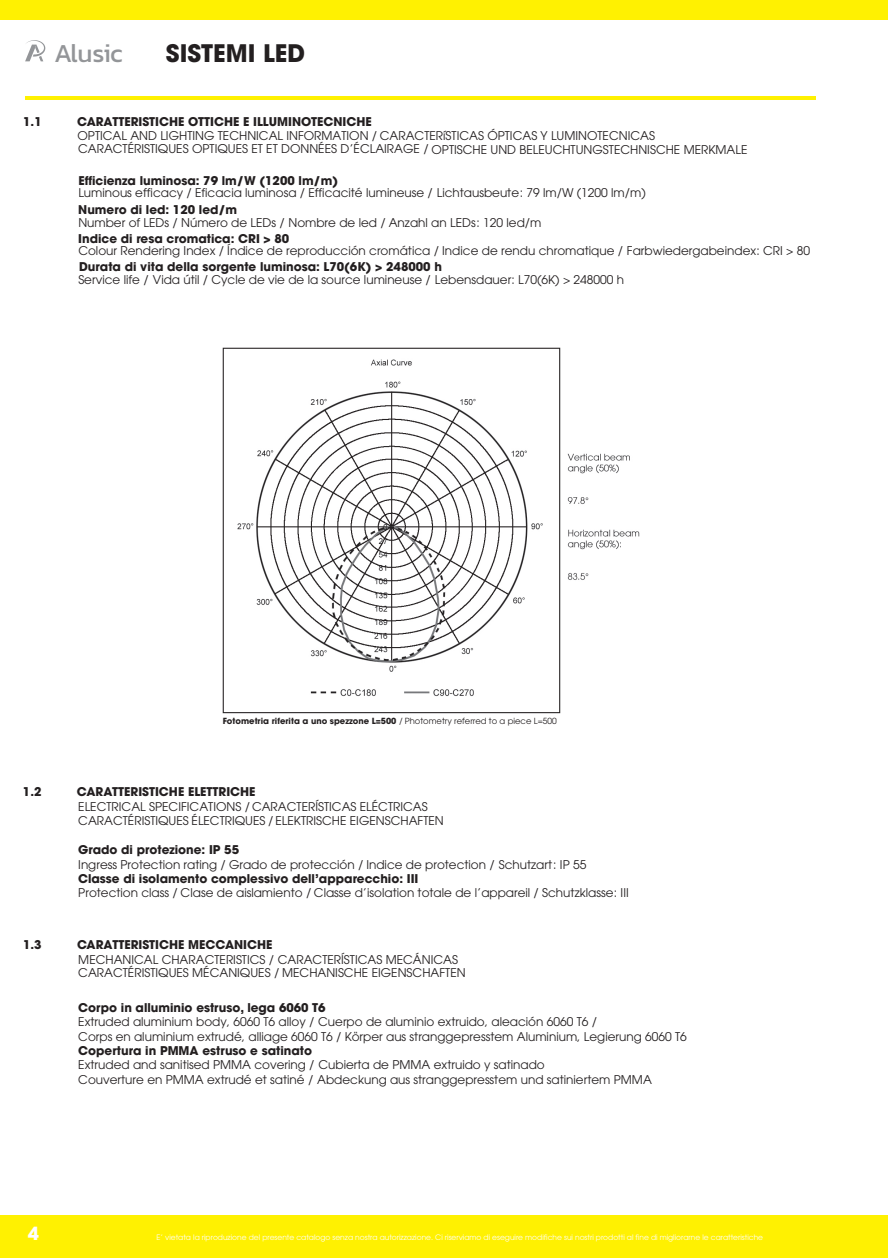
<style>
.page{position:relative;width:888px;height:1258px;background:#fff}
.page>*{position:absolute;margin:0;border:0;box-sizing:border-box;transform-origin:0 0}
.t1{font:26.4px "Kanit";letter-spacing:-.035em;color:#939598}
.t2{font:700 24px "Avant Garde";color:#231f20}
.t3{font:700 18px "Avant Garde";color:#fff}
.t4{font:12px "Avant Garde";color:#231f20}
.t5{font:700 12px "Avant Garde";color:#231f20}
.t6{font:700 8.4px "Avant Garde";color:#231f20}
.t7{font:7.5px "Avant Garde";color:#fff}
.s1{font-weight:400}
</style>
<div class="page">
<img style="left:223px;top:348px;width:417px;height:366px">
<div style="left:0;top:1215px;width:888px;height:43px;background:#fff101"></div>
<hr style="left:25px;top:96px;width:791px;height:3px;background:#fff101">
<svg style="left:25px;top:40px;width:20px;height:21px"></svg>
<div style="left:0;top:0;width:888px;height:19px;background:#fff101"></div>
<h1 class="t1" style="left:54px;top:34px;width:70px">Alusic</h1>
<h2 class="t2" style="left:166px;top:37px;width:141px">SISTEMI LED</h2>
<p class="t5" style="left:23px;top:113px;width:20px">1.1</p>
<p class="t5" style="left:77px;top:113px;width:296px">CARATTERISTICHE OTTICHE E ILLUMINOTECNICHE</p>
<p class="t4" style="left:78px;top:129px;width:579px">OPTICAL AND LIGHTING TECHNICAL INFORMATION / CARACTERíSTICAS ÓPTICAS Y LUMINOTECNICAS</p>
<p class="t4" style="left:78px;top:142px;width:671px">CARACTÉRISTIQUES OPTIQUES ET ET DONNÉES D’ÉCLAIRAGE / OPTISCHE UND BELEUCHTUNGSTECHNISCHE MERKMALE</p>
<p class="t5" style="left:78px;top:173px;width:261px">Efficienza luminosa: 79 lm/W (1200 lm/m)</p>
<p class="t5" style="left:78px;top:202px;width:160px">Numero di led: 120 led/m</p>
<p class="t5" style="left:78px;top:230px;width:213px">Indice di resa cromatica: CRI &gt; 80</p>
<p class="t5" style="left:79px;top:259px;width:364px">Durata di vita della sorgente luminosa: L70(6K) &gt; 248000 h</p>
<p class="t4" style="left:78px;top:186px;width:569px">Luminous efficacy / Eficacia luminosa / Efficacité lumineuse / Lichtausbeute: 79 lm/W (1200 lm/m)</p>
<p class="t4" style="left:78px;top:215px;width:465px">Number of LEDs / Número de LEDs / Nombre de led / Anzahl an LEDs: 120 led/m</p>
<p class="t4" style="left:78px;top:243px;width:733px">Colour Rendering Index / Índice de reproducción cromática / Indice de rendu chromatique / Farbwiedergabeindex: CRI &gt; 80</p>
<p class="t4" style="left:78px;top:273px;width:547px">Service life / Vida útil / Cycle de vie de la source lumineuse / Lebensdauer: L70(6K) &gt; 248000 h</p>
<p class="t6" style="left:223px;top:715px;width:335px">Fotometria riferita a uno spezzone L=500 <span class="s1">/ Photometry referred to a piece L=500</span></p>
<p class="t5" style="left:23px;top:784px;width:20px">1.2</p>
<p class="t5" style="left:77px;top:784px;width:180px">CARATTERISTICHE ELETTRICHE</p>
<p class="t4" style="left:78px;top:799px;width:351px">ELECTRICAL SPECIFICATIONS / CARACTERÍSTICAS ELÉCTRICAS</p>
<p class="t4" style="left:78px;top:813px;width:367px">CARACTÉRISTIQUES ÉLECTRIQUES / ELEKTRISCHE EIGENSCHAFTEN</p>
<p class="t5" style="left:78px;top:842px;width:162px">Grado di protezione: IP 55</p>
<p class="t4" style="left:78px;top:857px;width:510px">Ingress Protection rating / Grado de protección / Indice de protection / Schutzart: IP 55</p>
<p class="t4" style="left:78px;top:886px;width:552px">Protection class / Clase de aislamiento / Classe d’isolation totale de l’appareil / Schutzklasse: III</p>
<p class="t5" style="left:78px;top:871px;width:342px">Classe di isolamento complessivo dell’apparecchio: III</p>
<p class="t5" style="left:23px;top:937px;width:20px">1.3</p>
<p class="t5" style="left:77px;top:937px;width:197px">CARATTERISTICHE MECCANICHE</p>
<p class="t4" style="left:78px;top:953px;width:381px">MECHANICAL CHARACTERISTICS / CARACTERÍSTICAS MECÁNICAS</p>
<p class="t4" style="left:78px;top:965px;width:389px">CARACTÉRISTIQUES MÉCANIQUES / MECHANISCHE EIGENSCHAFTEN</p>
<p class="t5" style="left:78px;top:999px;width:249px">Corpo in alluminio estruso, lega 6060 T6</p>
<p class="t5" style="left:78px;top:1043px;width:235px">Copertura in PMMA estruso e satinato</p>
<p class="t4" style="left:78px;top:1014px;width:520px">Extruded aluminium body, 6060 T6 alloy / Cuerpo de aluminio extruido, aleación 6060 T6 /</p>
<p class="t4" style="left:78px;top:1029px;width:610px">Corps en aluminium extrudé, alliage 6060 T6 / Körper aus stranggepresstem Aluminium, Legierung 6060 T6</p>
<p class="t4" style="left:78px;top:1058px;width:468px">Extruded and sanitised PMMA covering / Cubierta de PMMA extruido y satinado</p>
<p class="t4" style="left:78px;top:1073px;width:575px">Couverture en PMMA extrudé et satiné / Abdeckung aus stranggepresstem und satiniertem PMMA</p>
<h3 class="t3" style="left:28px;top:1222px;width:13px">4</h3>
<p class="t7" style="left:156px;top:1233px;width:608px">E’ vietata la riproduzione del presente catalogo senza nostra autorizzazione. Ci riserviamo di eseguire modifiche sui nostri prodotti al fine di migliorarne le caratteristiche</p>
</div>
